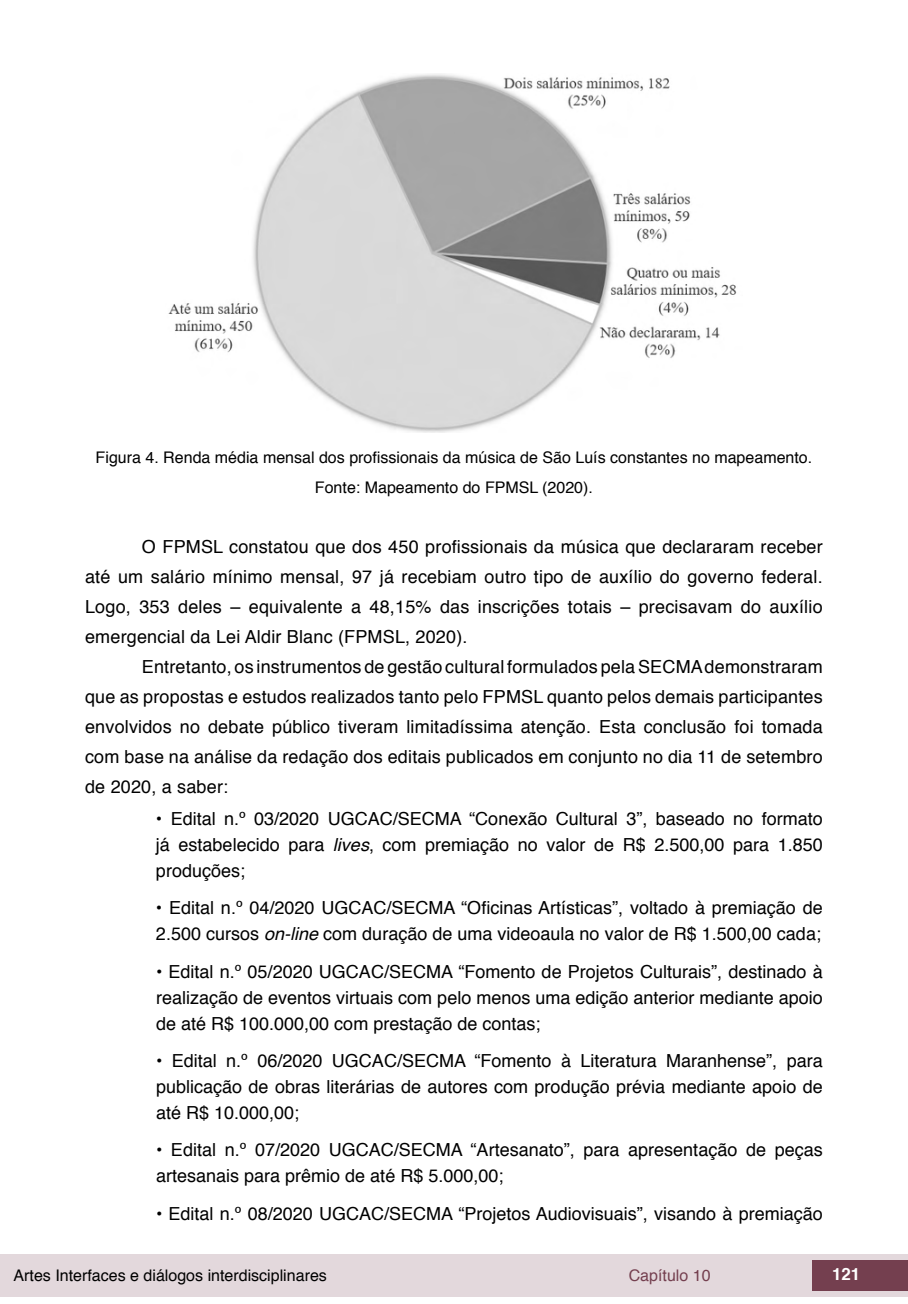
<style>
.page{position:relative;width:908px;height:1304px;background:#fff}
.page>*{position:absolute;margin:0;border:0;box-sizing:border-box;transform-origin:0 0}
.lista_simples{font:18px/26px "Helvetica";color:#000;text-align:justify}
.txt{font:18px/30px "Helvetica";letter-spacing:.01em;color:#000;text-align:justify}
.t1{font:700 16.8px "Helvetica";color:#fff}
.imagens_graf_tab{font:16px "Helvetica";color:#000}
.t2{font:16px "Helvetica";color:#743f4f}
.s1{font-style:italic}
</style>
<div class="page">
<div style="left:0;top:1254px;width:906px;height:43px;background:#e3d8dc"></div>
<div style="left:812px;top:1261px;width:95px;height:30px;background:#743f4f"></div>
<img style="left:168px;top:74px;width:569px;height:358px">
<p class="imagens_graf_tab" style="left:96px;top:445px;width:717px">Figura 4. Renda média mensal dos profissionais da música de São Luís constantes no mapeamento.</p>
<p class="imagens_graf_tab" style="left:315px;top:475px;width:279px">Fonte: Mapeamento do FPMSL (2020).</p>
<p class="txt" style="left:85px;top:533px;width:738px;text-indent:57px">O FPMSL constatou que dos 450 profissionais da música que declararam receber até um salário mínimo mensal, 97 já recebiam outro tipo de auxílio do governo federal.<br>Logo, 353 deles – equivalente a 48,15% das inscrições totais – precisavam do auxílio emergencial da Lei Aldir Blanc (FPMSL, 2020).</p>
<p class="txt" style="left:85px;top:653px;width:738px;text-indent:57px">Entretanto, os instrumentos de gestão cultural formulados pela SECMA demonstraram que as propostas e estudos realizados tanto pelo FPMSL quanto pelos demais participantes envolvidos no debate público tiveram limitadíssima atenção. Esta conclusão foi tomada com base na análise da redação dos editais publicados em conjunto no dia 11 de setembro de 2020, a saber:</p>
<p class="lista_simples" style="left:156px;top:806px;width:668px">• Edital n.º 03/2020 UGCAC/SECMA “Conexão Cultural 3”, baseado no formato já estabelecido para <span class="s1">lives</span>, com premiação no valor de R$ 2.500,00 para 1.850 produções;</p>
<p class="lista_simples" style="left:156px;top:896px;width:668px">• Edital n.º 04/2020 UGCAC/SECMA “Oficinas Artísticas”, voltado à premiação de<br>2.500 cursos <span class="s1">on-line</span> com duração de uma videoaula no valor de R$ 1.500,00 cada;</p>
<p class="lista_simples" style="left:156px;top:959px;width:668px">• Edital n.º 05/2020 UGCAC/SECMA “Fomento de Projetos Culturais”, destinado à realização de eventos virtuais com pelo menos uma edição anterior mediante apoio de até R$ 100.000,00 com prestação de contas;</p>
<p class="lista_simples" style="left:156px;top:1048px;width:668px">• Edital n.º 06/2020 UGCAC/SECMA “Fomento à Literatura Maranhense”, para publicação de obras literárias de autores com produção prévia mediante apoio de até R$ 10.000,00;</p>
<p class="lista_simples" style="left:156px;top:1137px;width:668px">• Edital n.º 07/2020 UGCAC/SECMA “Artesanato”, para apresentação de peças artesanais para prêmio de até R$ 5.000,00;</p>
<p class="lista_simples" style="left:156px;top:1201px;width:668px">• Edital n.º 08/2020 UGCAC/SECMA “Projetos Audiovisuais”, visando à premiação</p>
<p class="imagens_graf_tab" style="left:14px;top:1263px;width:315px">Artes Interfaces e diálogos interdisciplinares</p>
<p class="t2" style="left:628px;top:1263px;width:83px">Capítulo 10</p>
<p class="t1" style="left:831px;top:1261px;width:30px">121</p>
</div>
